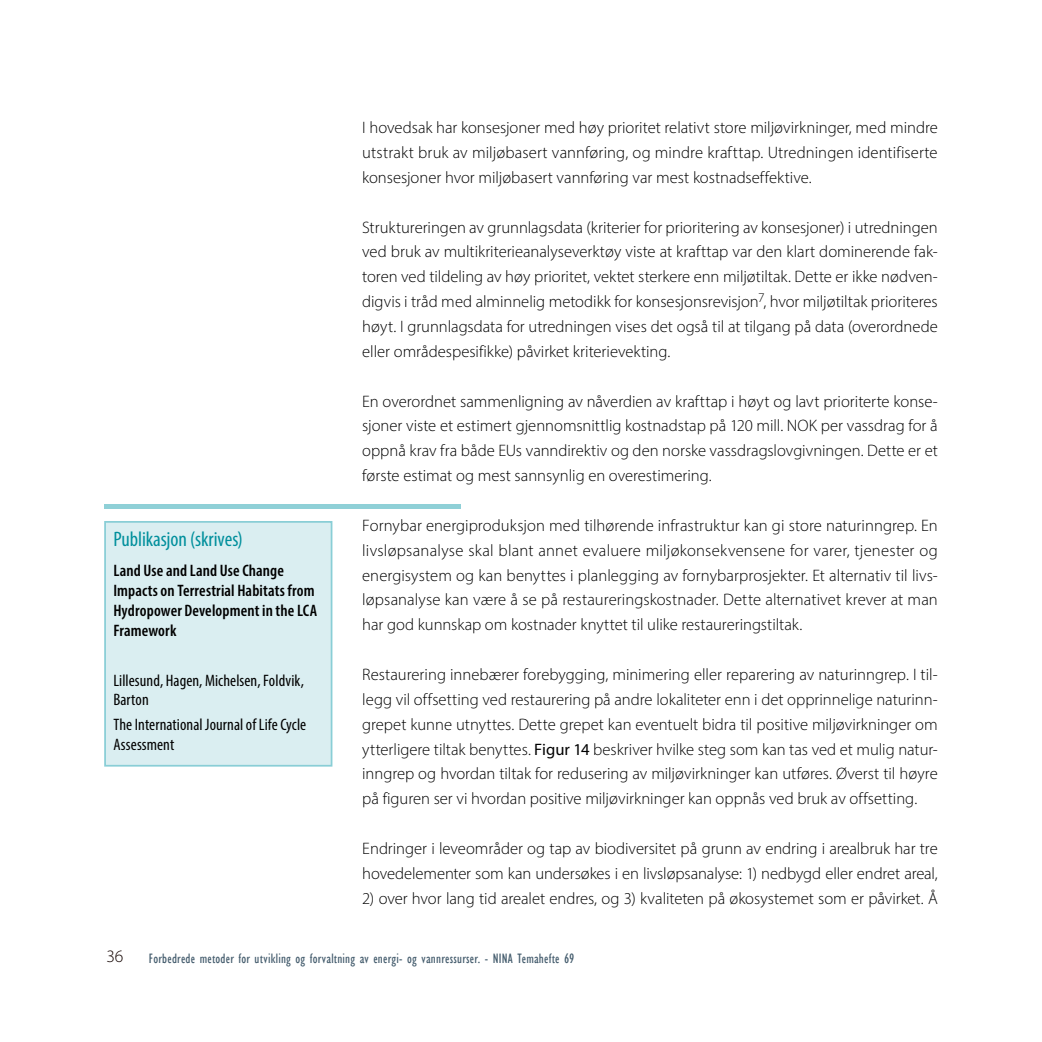
<style>
.page{position:relative;width:1042px;height:1042px;background:#fff}
.page>*{position:absolute;margin:0;border:0;box-sizing:border-box;transform-origin:0 0}
.går_faktaboks_oversk{font:condensed 21px "Myriad Pro";letter-spacing:-.005em;color:#008f9c}
.t1{font:300 17.5px "Myriad Pro";color:#130300}
.brødtekst_2015{font:300 16.62px/24.8px "Myriad Pro";letter-spacing:-.005em;color:#000;text-align:justify}
.går_faktaboks_2015{font:600 condensed 16.62px/19.9px "Myriad Pro";letter-spacing:.01em;color:#000}
.går_faktaboks_2015-2{font:condensed 16.62px/19.9px "Myriad Pro";letter-spacing:.005em;color:#000}
.t2{font:condensed 14px "Gill Sans";letter-spacing:.015em;color:#445c6d}
.s1{font-weight:400}
</style>
<div class="page">
<div style="left:105px;top:522px;width:226px;height:244px;background:#daeef1"></div>
<div style="left:104px;top:521px;width:228px;height:245px;border:2px solid #89ced6"></div>
<hr style="left:104px;top:504px;width:357px;height:4px;background:#8fd0d7">
<p class="går_faktaboks_oversk" style="left:113px;top:526px;width:131px">Publikasjon (skrives)</p>
<p class="går_faktaboks_2015" style="left:113px;top:560px;width:205px">Land Use and Land Use Change<br>Impacts on Terrestrial Habitats from<br>Hydropower Development in the LCA<br>Framework</p>
<p class="går_faktaboks_2015-2" style="left:113px;top:670px;width:192px">Lillesund, Hagen, Michelsen, Foldvik,<br>Barton</p>
<p class="går_faktaboks_2015-2" style="left:113px;top:715px;width:194px">The International Journal of Life Cycle<br>Assessment</p>
<p class="brødtekst_2015" style="left:362px;top:115px;width:577px">I hovedsak har konsesjoner med høy prioritet relativt store miljøvirkninger, med mindre utstrakt bruk av miljøbasert vannføring, og mindre krafttap. Utredningen identifiserte konsesjoner hvor miljøbasert vannføring var mest kostnadseffektive.</p>
<p class="brødtekst_2015" style="left:362px;top:214px;width:577px">Struktureringen av grunnlagsdata (kriterier for prioritering av konsesjoner) i utredningen ved bruk av multikriterieanalyseverktøy viste at krafttap var den klart dominerende fak&shy;toren ved tildeling av høy prioritet, vektet sterkere enn miljøtiltak. Dette er ikke nødven&shy;digvis i tråd med alminnelig metodikk for konsesjonsrevisjon<sup>7</sup>, hvor miljøtiltak prioriteres høyt. I grunnlagsdata for utredningen vises det også til at tilgang på data (overordnede eller områdespesifikke) påvirket kriterievekting.</p>
<p class="brødtekst_2015" style="left:362px;top:388px;width:577px">En overordnet sammenligning av nåverdien av krafttap i høyt og lavt prioriterte konse&shy;sjoner viste et estimert gjennomsnittlig kostnadstap på 120 mill. NOK per vassdrag for å oppnå krav fra både EUs vanndirektiv og den norske vassdragslovgivningen. Dette er et første estimat og mest sannsynlig en overestimering.</p>
<p class="brødtekst_2015" style="left:362px;top:513px;width:577px">Fornybar energiproduksjon med tilhørende infrastruktur kan gi store naturinngrep. En livsløpsanalyse skal blant annet evaluere miljøkonsekvensene for varer, tjenester og energisystem og kan benyttes i planlegging av fornybarprosjekter. Et alternativ til livs&shy;løpsanalyse kan være å se på restaureringskostnader. Dette alternativet krever at man har god kunnskap om kostnader knyttet til ulike restaureringstiltak.</p>
<p class="brødtekst_2015" style="left:362px;top:662px;width:577px">Restaurering innebærer forebygging, minimering eller reparering av naturinngrep. I til&shy;legg vil offsetting ved restaurering på andre lokaliteter enn i det opprinnelige naturinn&shy;grepet kunne utnyttes. Dette grepet kan eventuelt bidra til positive miljøvirkninger om ytterligere tiltak benyttes. <span class="s1">Figur 14</span> beskriver hvilke steg som kan tas ved et mulig natur&shy;inngrep og hvordan tiltak for redusering av miljøvirkninger kan utføres. Øverst til høyre på figuren ser vi hvordan positive miljøvirkninger kan oppnås ved bruk av offsetting.</p>
<p class="brødtekst_2015" style="left:362px;top:836px;width:577px">Endringer i leveområder og tap av biodiversitet på grunn av endring i arealbruk har tre hovedelementer som kan undersøkes i en livsløpsanalyse: 1) nedbygd eller endret areal,</p>
<p class="brødtekst_2015" style="left:362px;top:885px;width:577px">2) over hvor lang tid arealet endres, og 3) kvaliteten på økosystemet som er påvirket. Å</p>
<p class="t1" style="left:106px;top:946px;width:18px">36</p>
<p class="t2" style="left:149px;top:950px;width:427px">Forbedrede metoder for utvikling og forvaltning av energi- og vannressurser. - NINA Temahefte 69</p>
</div>
